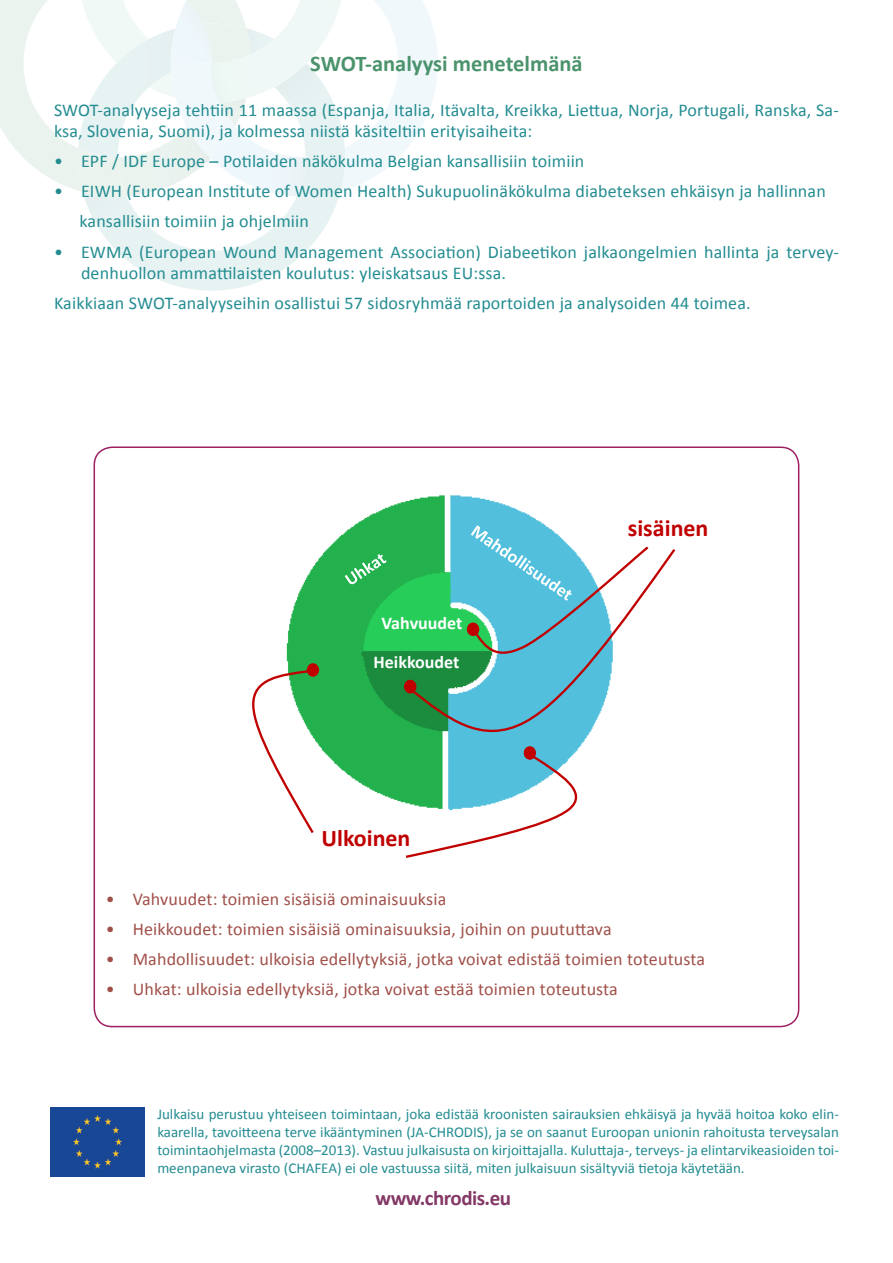
<style>
.page{position:relative;width:893px;height:1263px;background:#fff}
.page>*{position:absolute;margin:0;border:0;box-sizing:border-box;transform-origin:0 0}
.t1{font:700 24px "Calibri";color:#c00000}
.t2{font:700 22.5px "Calibri";color:#4b936c}
.t3{font:700 21px "Calibri";letter-spacing:-.025em;color:#843865}
.t4{font:18px/21.6px "Calibri";letter-spacing:.01em;color:#238c91}
.t5{font:18px "Calibri";letter-spacing:.01em;color:#a05049}
.t6{font:700 18px/38.5px "Calibri";color:#fff;text-align:center}
.t7{font:15px/18px "Calibri";color:#238c91;text-align:justify}
</style>
<div class="page">
<svg style="left:0;top:0;width:438px;height:291px"></svg>
<div style="left:51px;top:1108px;width:93px;height:68px;background:#184895"></div>
<img style="left:286px;top:495px;width:296px;height:308px">
<svg style="left:345px;top:554px;width:41px;height:30px"></svg>
<svg style="left:253px;top:669px;width:63px;height:164px"></svg>
<svg style="left:471px;top:525px;width:111px;height:21px"></svg>
<svg style="left:409px;top:546px;width:267px;height:199px"></svg>
<svg style="left:403px;top:753px;width:179px;height:105px"></svg>
<div style="left:307px;top:664px;width:11px;height:12px;background:#c00000;border-radius:50%"></div>
<div style="left:307px;top:663px;width:12px;height:14px;border:1px solid #c00000;border-radius:50%"></div>
<div style="left:468px;top:623px;width:10px;height:12px;background:#c00000;border-radius:50%"></div>
<div style="left:467px;top:622px;width:12px;height:14px;border:1px solid #c00000;border-radius:50%"></div>
<div style="left:405px;top:680px;width:11px;height:13px;background:#c00000;border-radius:50%"></div>
<div style="left:404px;top:680px;width:12px;height:13px;border:1px solid #c00000;border-radius:50%"></div>
<div style="left:524px;top:747px;width:11px;height:12px;background:#c00000;border-radius:50%"></div>
<div style="left:524px;top:746px;width:12px;height:14px;border:1px solid #c00000;border-radius:50%"></div>
<p class="t2" style="left:310px;top:49px;width:274px">SWOT-analyysi menetelmänä</p>
<p class="t4" style="left:54px;top:99px;width:786px">SWOT-analyyseja tehtiin 11 maassa (Espanja, Italia, Itävalta, Kreikka, Liettua, Norja, Portugali, Ranska, Sa&shy;ksa, Slovenia, Suomi), ja kolmessa niistä käsiteltiin erityisaiheita:</p>
<p class="t4" style="left:54px;top:151px;width:532px">• EPF / IDF Europe – Potilaiden näkökulma Belgian kansallisiin toimiin</p>
<p class="t4" style="left:54px;top:181px;width:773px">• EIWH (European Institute of Women Health) Sukupuolinäkökulma diabeteksen ehkäisyn ja hallinnan</p>
<p class="t4" style="left:79px;top:211px;width:231px">kansallisiin toimiin ja ohjelmiin</p>
<p class="t4" style="left:81px;top:241px;width:759px;text-indent:-27px">• EWMA (European Wound Management Association) Diabeetikon jalkaongelmien hallinta ja tervey&shy;denhuollon ammattilaisten koulutus: yleiskatsaus EU:ssa.</p>
<p class="t4" style="left:54px;top:293px;width:698px">Kaikkiaan SWOT-analyyseihin osallistui 57 sidosryhmää raportoiden ja analysoiden 44 toimea.</p>
<p class="t6" style="left:374px;top:604px;width:90px">Vahvuudet<br>Heikkoudet</p>
<p class="t1" style="left:321px;top:823px;width:90px">Ulkoinen</p>
<p class="t1" style="left:628px;top:513px;width:82px">sisäinen</p>
<p class="t5" style="left:106px;top:887px;width:342px">• Vahvuudet: toimien sisäisiä ominaisuuksia</p>
<p class="t5" style="left:106px;top:917px;width:507px">• Heikkoudet: toimien sisäisiä ominaisuuksia, joihin on puututtava</p>
<p class="t5" style="left:106px;top:947px;width:601px">• Mahdollisuudet: ulkoisia edellytyksiä, jotka voivat edistää toimien toteutusta</p>
<p class="t5" style="left:106px;top:978px;width:514px">• Uhkat: ulkoisia edellytyksiä, jotka voivat estää toimien toteutusta</p>
<p class="t7" style="left:157px;top:1105px;width:683px">Julkaisu perustuu yhteiseen toimintaan, joka edistää kroonisten sairauksien ehkäisyä ja hyvää hoitoa koko elin&shy;kaarella, tavoitteena terve ikääntyminen (JA-CHRODIS), ja se on saanut Euroopan unionin rahoitusta terveysalan toimintaohjelmasta (2008–2013). Vastuu julkaisusta on kirjoittajalla. Kuluttaja-, terveys- ja elintarvikeasioiden toi&shy;meenpaneva virasto (CHAFEA) ei ole vastuussa siitä, miten julkaisuun sisältyviä tietoja käytetään.</p>
<p class="t3" style="left:375px;top:1184px;width:137px">www.chrodis.eu</p>
</div>
